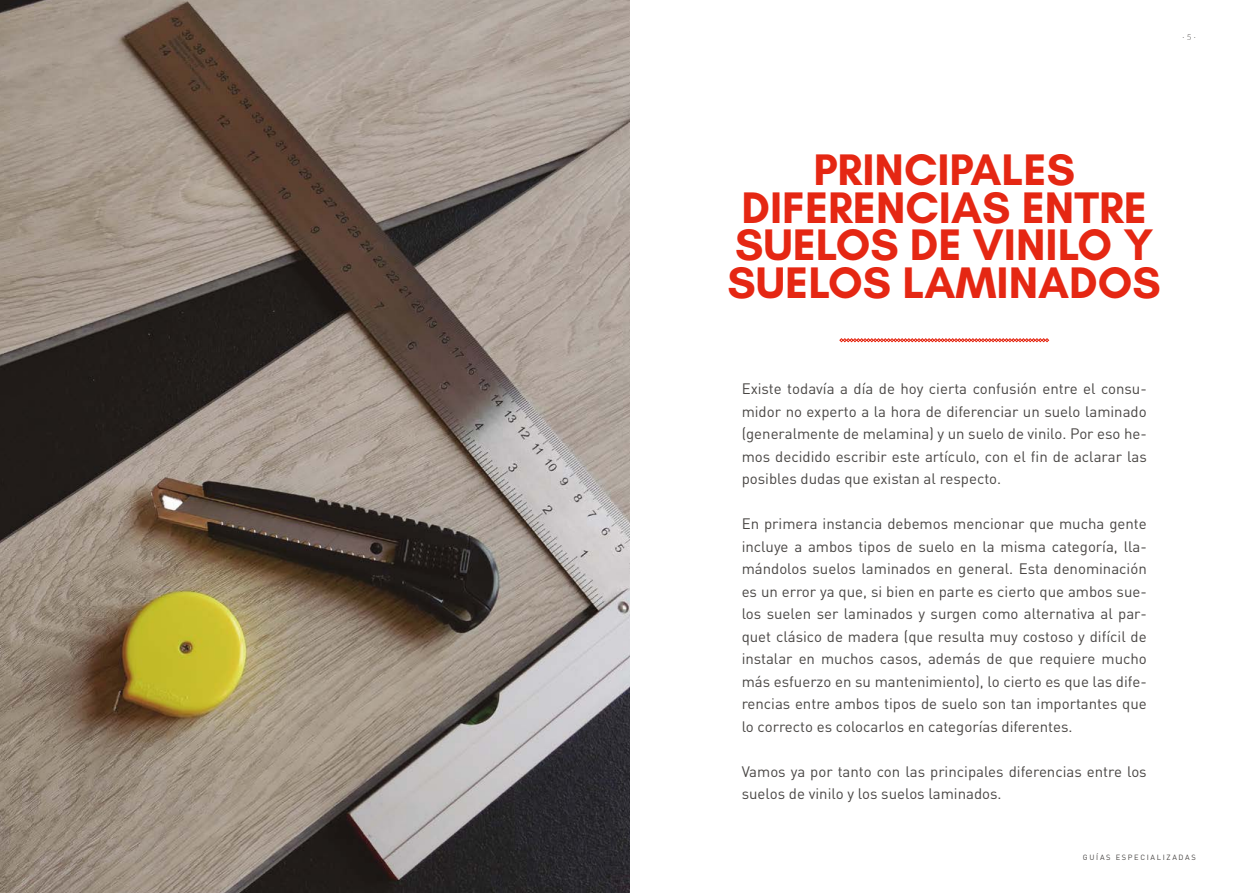
<style>
.page{position:relative;width:1259px;height:893px;background:#fff}
.page>*{position:absolute;margin:0;border:0;box-sizing:border-box;transform-origin:0 0}
.t1{font:700 45px/37.5px "Glacial Indifference";color:#e52713;text-align:center}
.t2{font:15px/22.5px "DIN Pro";color:#494644;text-align:justify}
.t3{font:300 8.25px "Lato";color:#494644}
.t4{font:7.5px "DIN Pro";letter-spacing:.22em;color:#494644}
</style>
<div class="page">
<svg style="left:839px;top:338px;width:210px;height:4px"></svg>
<img style="left:0;top:0;width:629px;height:893px">
<p class="t3" style="left:1182px;top:31px;width:15px">· 5 ·</p>
<h1 class="t1" style="left:727px;top:151px;width:435px">PRINCIPALES<br>DIFERENCIAS ENTRE<br>SUELOS DE VINILO Y<br>SUELOS LAMINADOS</h1>
<p class="t2" style="left:741px;top:376px;width:407px">Existe todavía a día de hoy cierta confusión entre el consu&shy;midor no experto a la hora de diferenciar un suelo laminado (generalmente de melamina) y un suelo de vinilo. Por eso he&shy;mos decidido escribir este artículo, con el fin de aclarar las posibles dudas que existan al respecto.</p>
<p class="t2" style="left:741px;top:511px;width:407px">En primera instancia debemos mencionar que mucha gente incluye a ambos tipos de suelo en la misma categoría, lla&shy;mándolos suelos laminados en general. Esta denominación es un error ya que, si bien en parte es cierto que ambos sue&shy;los suelen ser laminados y surgen como alternativa al par&shy;quet clásico de madera (que resulta muy costoso y difícil de instalar en muchos casos, además de que requiere mucho más esfuerzo en su mantenimiento), lo cierto es que las dife&shy;rencias entre ambos tipos de suelo son tan importantes que lo correcto es colocarlos en categorías diferentes.</p>
<p class="t2" style="left:741px;top:759px;width:406px">Vamos ya por tanto con las principales diferencias entre los suelos de vinilo y los suelos laminados.</p>
<p class="t4" style="left:1083px;top:851px;width:114px">GUÍAS ESPECIALIZADAS</p>
</div>
